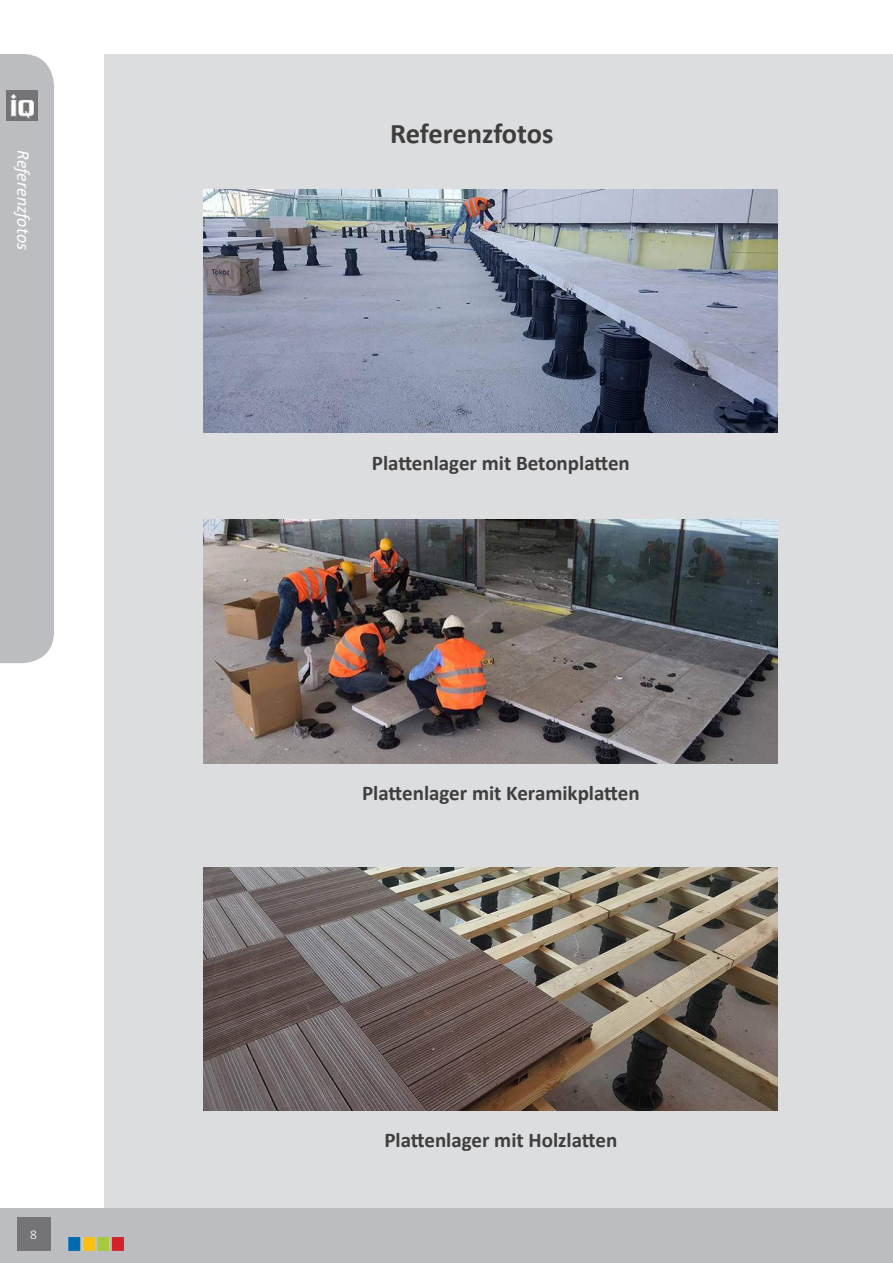
<style>
.page{position:relative;width:893px;height:1263px;background:#fff}
.page>*{position:absolute;margin:0;border:0;box-sizing:border-box;transform-origin:0 0}
.t1{font:700 28.5px "Calibri";color:#3e3e3f}
.t2{font:700 21px "Calibri";color:#3e3e3f}
.t3{font:italic 18px "Calibri";color:#fff}
.t4{font:300 13.5px "Calibri";color:#fff}
</style>
<div class="page">
<div style="left:105px;top:54px;width:788px;height:1155px;background:#dcdddf"></div>
<div style="left:0;top:1209px;width:893px;height:54px;background:#bcbdc0"></div>
<div style="left:0;top:54px;width:54px;height:609px;background:#bcbdc0"></div>
<img style="left:68px;top:1238px;width:55px;height:12px">
<div style="left:17px;top:1217px;width:33px;height:33px;background:#747378"></div>
<img style="left:7px;top:90px;width:30px;height:30px">
<img style="left:203px;top:189px;width:574px;height:243px">
<img style="left:203px;top:520px;width:574px;height:243px">
<img style="left:203px;top:868px;width:574px;height:243px">
<p class="t3" style="left:36px;top:150px;width:101px;rotate:90deg">Referenzfotos</p>
<p class="t4" style="left:30px;top:1226px;width:8px">8</p>
<h1 class="t1" style="left:390px;top:113px;width:165px">Referenzfotos</h1>
<p class="t2" style="left:372px;top:448px;width:259px">Plattenlager mit Betonplatten</p>
<p class="t2" style="left:362px;top:779px;width:279px">Plattenlager mit Keramikplatten</p>
<p class="t2" style="left:384px;top:1125px;width:234px">Plattenlager mit Holzlatten</p>
</div>
